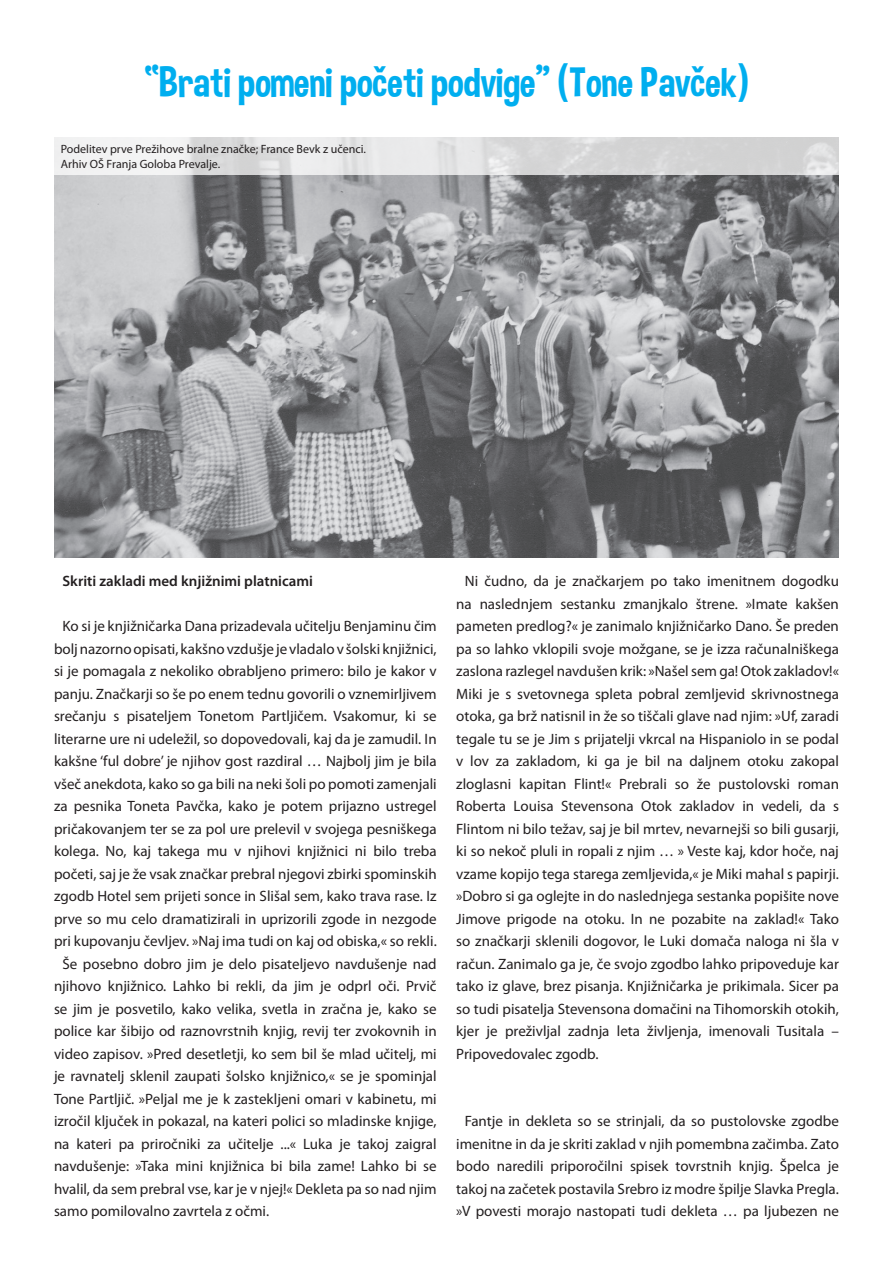
<style>
.page{position:relative;width:893px;height:1263px;background:#fff}
.page>*{position:absolute;margin:0;border:0;box-sizing:border-box;transform-origin:0 0}
.t1{font:42px "Dimbo";color:#00aeef}
.t2{font:15px/22.5px "Myriad Pro";color:#231f20;text-align:center}
.t3{font:600 15px "Myriad Pro";color:#231f20}
.t4{font:12px "Myriad Pro";color:#231f20}
</style>
<div class="page">
<img style="left:54px;top:175px;width:785px;height:382px">
<svg style="left:54px;top:137px;width:785px;height:38px"></svg>
<p class="t1" style="left:145px;top:57px;width:606px">“Brati pomeni početi podvige” (Tone Pavček)</p>
<p class="t4" style="left:61px;top:142px;width:307px">Podelitev prve Prežihove bralne značke; France Bevk z učenci.</p>
<p class="t4" style="left:61px;top:156px;width:161px">Arhiv OŠ Franja Goloba Prevalje.</p>
<p class="t3" style="left:63px;top:571px;width:252px">Skriti zakladi med knjižnimi platnicami</p>
<p class="t2" style="left:54px;top:614px;width:384px">Ko si je knjižničarka Dana prizadevala učitelju Benjaminu čim bolj nazorno opisati, kakšno vzdušje je vladalo v šolski knjižnici, si je pomagala z nekoliko obrabljeno primero: bilo je kakor v panju. Značkarji so še po enem tednu govorili o vznemirljivem srečanju s pisateljem Tonetom Partljičem. Vsakomur, ki se literarne ure ni udeležil, so dopovedovali, kaj da je zamudil. In kakšne ‘ful dobre’ je njihov gost razdiral … Najbolj jim je bila všeč anekdota, kako so ga bili na neki šoli po pomoti zamenjali za pesnika Toneta Pavčka, kako je potem prijazno ustregel pričakovanjem ter se za pol ure prelevil v svojega pesniškega kolega. No, kaj takega mu v njihovi knjižnici ni bilo treba početi, saj je že vsak značkar prebral njegovi zbirki spominskih zgodb Hotel sem prijeti sonce in Slišal sem, kako trava rase. Iz prve so mu celo dramatizirali in uprizorili zgode in nezgode pri kupovanju čevljev. »Naj ima tudi on kaj od obiska,« so rekli.</p>
<p class="t2" style="left:54px;top:952px;width:384px;text-align:justify;text-indent:9px">Še posebno dobro jim je delo pisateljevo navdušenje nad njihovo knjižnico. Lahko bi rekli, da jim je odprl oči. Prvič se jim je posvetilo, kako velika, svetla in zračna je, kako se police kar šibijo od raznovrstnih knjig, revij ter zvokovnih in video zapisov. »Pred desetletji, ko sem bil še mlad učitelj, mi je ravnatelj sklenil zaupati šolsko knjižnico,« se je spominjal Tone Partljič. »Peljal me je k zastekljeni omari v kabinetu, mi izročil ključek in pokazal, na kateri polici so mladinske knjige, na kateri pa priročniki za učitelje ...« Luka je takoj zaigral navdušenje: »Taka mini knjižnica bi bila zame! Lahko bi se hvalil, da sem prebral vse, kar je v njej!« Dekleta pa so nad njim samo pomilovalno zavrtela z očmi.</p>
<p class="t2" style="left:456px;top:569px;width:384px;text-align:justify;text-indent:9px">Ni čudno, da je značkarjem po tako imenitnem dogodku na naslednjem sestanku zmanjkalo štrene. »Imate kakšen pameten predlog?« je zanimalo knjižničarko Dano. Še preden pa so lahko vklopili svoje možgane, se je izza računalniškega zaslona razlegel navdušen krik: »Našel sem ga! Otok zakladov!« Miki je s svetovnega spleta pobral zemljevid skrivnostnega otoka, ga brž natisnil in že so tiščali glave nad njim: »Uf, zaradi tegale tu se je Jim s prijatelji vkrcal na Hispaniolo in se podal v lov za zakladom, ki ga je bil na daljnem otoku zakopal zloglasni kapitan Flint!« Prebrali so že pustolovski roman Roberta Louisa Stevensona Otok zakladov in vedeli, da s Flintom ni bilo težav, saj je bil mrtev, nevarnejši so bili gusarji, ki so nekoč pluli in ropali z njim … » Veste kaj, kdor hoče, naj vzame kopijo tega starega zemljevida,« je Miki mahal s papirji. »Dobro si ga oglejte in do naslednjega sestanka popišite nove Jimove prigode na otoku. In ne pozabite na zaklad!« Tako so značkarji sklenili dogovor, le Luki domača naloga ni šla v račun. Zanimalo ga je, če svojo zgodbo lahko pripoveduje kar tako iz glave, brez pisanja. Knjižničarka je prikimala. Sicer pa so tudi pisatelja Stevensona domačini na Tihomorskih otokih, kjer je preživljal zadnja leta življenja, imenovali Tusitala – Pripovedovalec zgodb.</p>
<p class="t2" style="left:456px;top:1109px;width:384px">Fantje in dekleta so se strinjali, da so pustolovske zgodbe imenitne in da je skriti zaklad v njih pomembna začimba. Zato bodo naredili priporočilni spisek tovrstnih knjig. Špelca je takoj na začetek postavila Srebro iz modre špilje Slavka Pregla. »V povesti morajo nastopati tudi dekleta … pa ljubezen ne</p>
</div>
